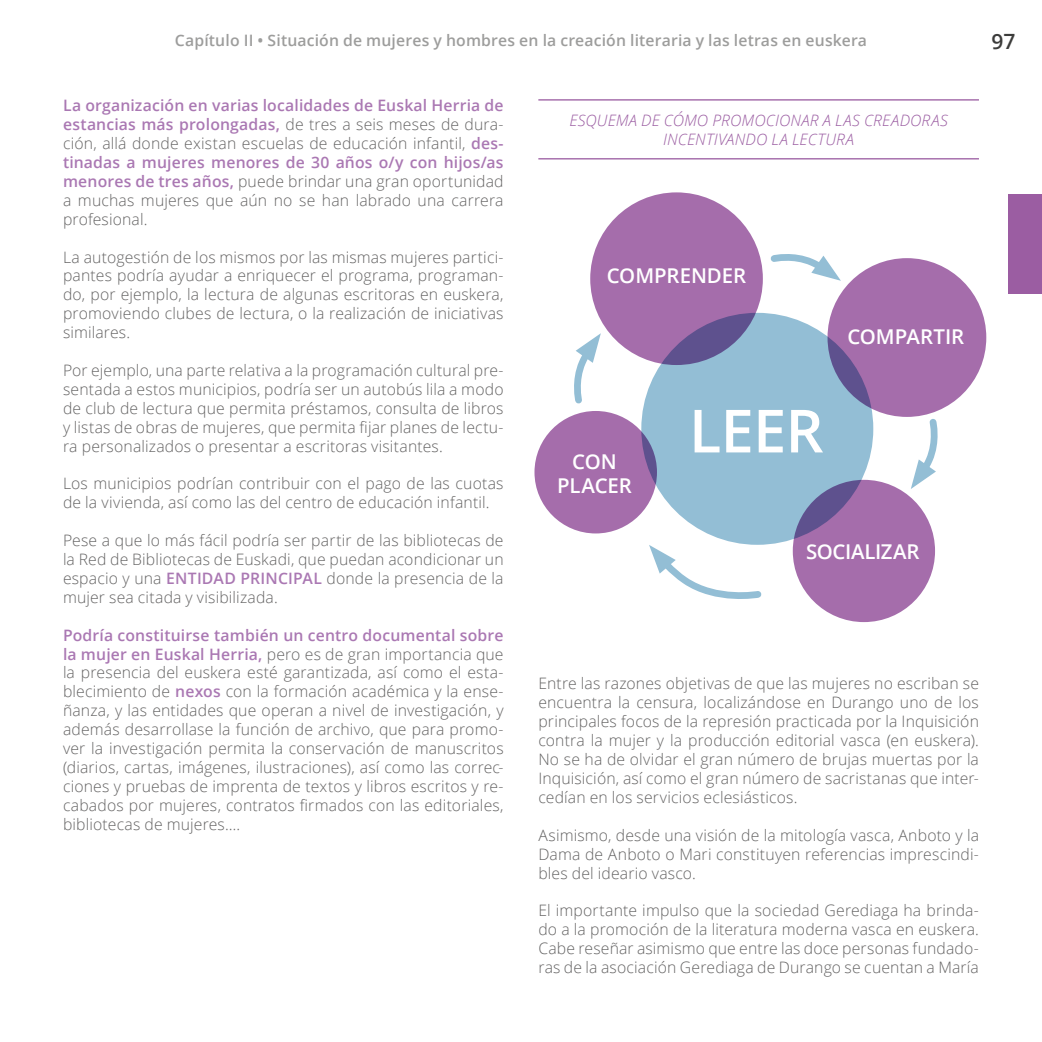
<style>
.page{position:relative;width:1042px;height:1042px;background:#fff}
.page>*{position:absolute;margin:0;border:0;box-sizing:border-box;transform-origin:0 0}
.t1{font:600 59.5px "Open Sans";color:#fff}
.t2{font:600 21px "Open Sans";color:#3c3c3b}
.t3{font:600 20.47px/24.5px "Open Sans";letter-spacing:-.005em;color:#fff;text-align:center}
.t4{font:300 15.75px/18.9px "Open Sans";letter-spacing:.01em;color:#646363;text-align:justify}
.t5{font:600 15.75px "Open Sans";letter-spacing:.01em;color:#9d9d9c}
.t6{font:italic 300 15.75px/18.9px "Open Sans";letter-spacing:.01em;color:#9b5da2;text-align:center}
.s1{font-weight:600;color:#aa78b3}
</style>
<div class="page">
<div style="left:1008px;top:194px;width:34px;height:100px;background:#9b5da2"></div>
<hr style="left:0;top:636px;width:1px;height:157px;background:#9b5da2">
<div style="left:590px;top:192px;width:173px;height:173px;background:#a56dab;border-radius:50%"></div>
<div style="left:827px;top:258px;width:159px;height:159px;background:#a56dab;border-radius:50%"></div>
<div style="left:534px;top:411px;width:123px;height:122px;background:#a56dab;border-radius:50%"></div>
<div style="left:793px;top:480px;width:142px;height:142px;background:#a56dab;border-radius:50%"></div>
<div style="left:641px;top:313px;width:232px;height:232px;background:#93bed5;border-radius:50%"></div>
<hr style="left:538px;top:158px;width:441px;height:1px;background:#9b5da2">
<hr style="left:538px;top:99px;width:441px;height:2px;background:#9b5da2">
<svg style="left:911px;top:415px;width:27px;height:74px"></svg>
<svg style="left:574px;top:333px;width:27px;height:71px"></svg>
<svg style="left:770px;top:254px;width:71px;height:27px"></svg>
<svg style="left:649px;top:545px;width:113px;height:54px"></svg>
<p class="t5" style="left:175px;top:30px;width:694px">Capítulo II • Situación de mujeres y hombres en la creación literaria y las letras en euskera</p>
<h2 class="t2" style="left:991px;top:27px;width:25px">97</h2>
<p class="t4" style="left:63px;top:96px;width:442px"><span class="s1">La organización en varias localidades de Euskal Herria de estancias más prolongadas,</span> de tres a seis meses de dura&shy;ción, allá donde existan escuelas de educación infantil, <span class="s1">des&shy;tinadas a mujeres menores de 30 años o/y con hijos/as menores de tres años,</span> puede brindar una gran oportunidad a muchas mujeres que aún no se han labrado una carrera profesional.</p>
<p class="t4" style="left:63px;top:247px;width:442px">La autogestión de los mismos por las mismas mujeres partici&shy;pantes podría ayudar a enriquecer el programa, programan&shy;do, por ejemplo, la lectura de algunas escritoras en euskera, promoviendo clubes de lectura, o la realización de iniciativas similares.</p>
<p class="t4" style="left:63px;top:360px;width:442px">Por ejemplo, una parte relativa a la programación cultural pre&shy;sentada a estos municipios, podría ser un autobús lila a modo de club de lectura que permita préstamos, consulta de libros y listas de obras de mujeres, que permita fijar planes de lectu&shy;ra personalizados o presentar a escritoras visitantes.</p>
<p class="t4" style="left:63px;top:474px;width:442px">Los municipios podrían contribuir con el pago de las cuotas de la vivienda, así como las del centro de educación infantil.</p>
<p class="t4" style="left:63px;top:530px;width:442px">Pese a que lo más fácil podría ser partir de las bibliotecas de la Red de Bibliotecas de Euskadi, que puedan acondicionar un espacio y una <span class="s1">ENTIDAD PRINCIPAL</span> donde la presencia de la mujer sea citada y visibilizada.</p>
<p class="t4" style="left:63px;top:625px;width:442px"><span class="s1">Podría constituirse también un centro documental sobre la mujer en Euskal Herria,</span> pero es de gran importancia que la presencia del euskera esté garantizada, así como el esta&shy;blecimiento de <span class="s1">nexos</span> con la formación académica y la ense&shy;ñanza, y las entidades que operan a nivel de investigación, y además desarrollase la función de archivo, que para promo&shy;ver la investigación permita la conservación de manuscritos (diarios, cartas, imágenes, ilustraciones), así como las correc&shy;ciones y pruebas de imprenta de textos y libros escritos y re&shy;cabados por mujeres, contratos firmados con las editoriales, bibliotecas de mujeres….</p>
<p class="t6" style="left:569px;top:110px;width:380px">ESQUEMA DE CÓMO PROMOCIONAR A LAS CREADORAS<br>INCENTIVANDO LA LECTURA</p>
<p class="t3" style="left:607px;top:263px;width:141px">COMPRENDER</p>
<p class="t3" style="left:847px;top:324px;width:118px">COMPARTIR</p>
<p class="t3" style="left:557px;top:448px;width:76px">CON<br>PLACER</p>
<h1 class="t1" style="left:689px;top:390px;width:136px">LEER</h1>
<p class="t3" style="left:806px;top:539px;width:115px">SOCIALIZAR</p>
<p class="t4" style="left:538px;top:674px;width:442px">Entre las razones objetivas de que las mujeres no escriban se encuentra la censura, localizándose en Durango uno de los principales focos de la represión practicada por la Inquisición contra la mujer y la producción editorial vasca (en euskera).<br>No se ha de olvidar el gran número de brujas muertas por la Inquisición, así como el gran número de sacristanas que inter&shy;cedían en los servicios eclesiásticos.</p>
<p class="t4" style="left:538px;top:825px;width:442px">Asimismo, desde una visión de la mitología vasca, Anboto y la Dama de Anboto o Mari constituyen referencias imprescindi&shy;bles del ideario vasco.</p>
<p class="t4" style="left:538px;top:901px;width:442px">El importante impulso que la sociedad Gerediaga ha brinda&shy;do a la promoción de la literatura moderna vasca en euskera.<br>Cabe reseñar asimismo que entre las doce personas fundado&shy;ras de la asociación Gerediaga de Durango se cuentan a María</p>
</div>
